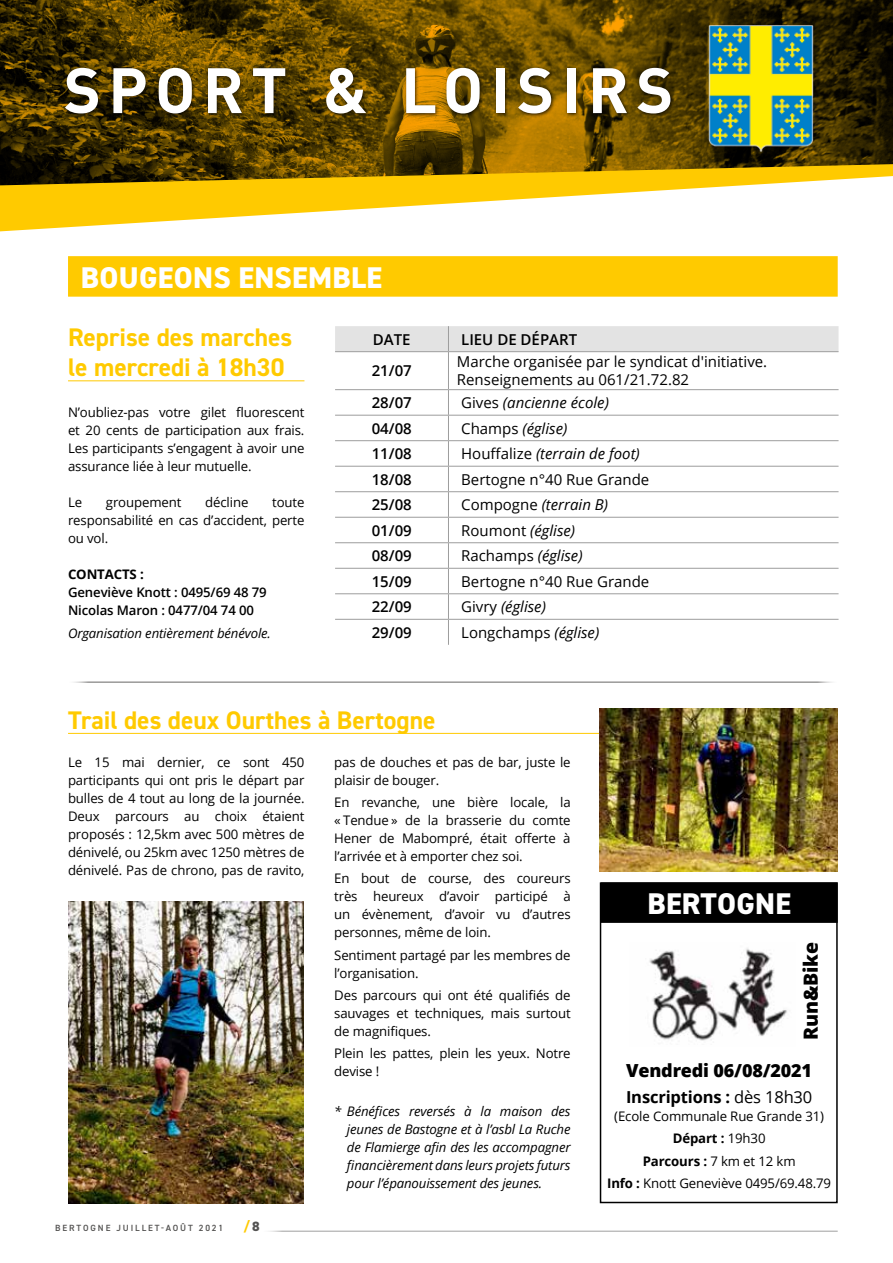
<style>
.page{position:relative;width:893px;height:1263px;background:#fff}
.page>*{position:absolute;margin:0;border:0;box-sizing:border-box;transform-origin:0 0}
.t1{font:700 63px "DIN";letter-spacing:.115em;color:#fff}
.t2{font:800 30px "DIN2014";letter-spacing:.01em;color:#fff}
.t3{font:700 25.5px/30.6px "DIN2014";color:#ffca00}
.t4{font:800 19.5px "Open Sans";letter-spacing:-.01em;color:#000}
.t5{font:800 18px "Open Sans";letter-spacing:-.01em;color:#000}
.t6{font:700 16.5px "Open Sans";letter-spacing:-.01em;color:#000}
.t7{font:15px/18px "Open Sans";color:#000}
.t8{font:italic 15px "Open Sans";color:#000}
.t9{font:600 15px "Open Sans";color:#000}
.t10{font:800 13.5px "DIN2014";color:#ffca00}
.t11{font:13.2px/18px "Open Sans";letter-spacing:-.01em;color:#000;text-align:justify}
.t12{font:italic 13.2px/18px "Open Sans";letter-spacing:-.01em;color:#000;text-align:justify}
.t13{font:600 13.2px/18px "Open Sans";letter-spacing:-.01em;color:#000}
.t14{font:700 13.2px "Open Sans";letter-spacing:-.01em;color:#000}
.t15{font:600 9px "DIN2014";letter-spacing:.21em;color:#545352}
.s1{font-style:normal}
.s2{font-style:italic}
.s3{color:#545352}
.s4{font-weight:400}
.s5{font-weight:700}
</style>
<div class="page">
<div style="left:68px;top:256px;width:770px;height:41px;background:#ffca00"></div>
<hr style="left:261px;top:1231px;width:577px;height:1px;background:#545352">
<img style="left:0;top:0;width:893px;height:164px">
<svg style="left:0;top:164px;width:893px;height:67px"></svg>
<div style="left:63px;top:66px;width:612px;height:52px;background:#000;opacity:.75"></div>
<img style="left:709px;top:14px;width:104px;height:148px">
<div style="left:335px;top:326px;width:503px;height:25px;background:#e3e3e3"></div>
<hr style="left:335px;top:351px;width:113px;height:1px;background:#9d9d9d">
<hr style="left:448px;top:351px;width:390px;height:1px;background:#9d9d9d">
<hr style="left:448px;top:352px;width:1px;height:37px;background:#9d9d9d">
<hr style="left:335px;top:389px;width:113px;height:1px;background:#9d9d9d">
<hr style="left:448px;top:389px;width:390px;height:1px;background:#9d9d9d">
<hr style="left:335px;top:415px;width:113px;height:1px;background:#9d9d9d">
<hr style="left:448px;top:415px;width:390px;height:1px;background:#9d9d9d">
<hr style="left:335px;top:440px;width:113px;height:1px;background:#9d9d9d">
<hr style="left:448px;top:440px;width:390px;height:1px;background:#9d9d9d">
<hr style="left:335px;top:466px;width:113px;height:1px;background:#9d9d9d">
<hr style="left:448px;top:466px;width:390px;height:1px;background:#9d9d9d">
<hr style="left:335px;top:491px;width:113px;height:1px;background:#9d9d9d">
<hr style="left:448px;top:491px;width:390px;height:1px;background:#9d9d9d">
<hr style="left:335px;top:517px;width:113px;height:1px;background:#9d9d9d">
<hr style="left:448px;top:517px;width:390px;height:1px;background:#9d9d9d">
<hr style="left:335px;top:542px;width:113px;height:1px;background:#9d9d9d">
<hr style="left:448px;top:542px;width:390px;height:1px;background:#9d9d9d">
<hr style="left:335px;top:568px;width:113px;height:1px;background:#9d9d9d">
<hr style="left:448px;top:568px;width:390px;height:1px;background:#9d9d9d">
<hr style="left:335px;top:593px;width:113px;height:1px;background:#9d9d9d">
<hr style="left:448px;top:593px;width:390px;height:1px;background:#9d9d9d">
<hr style="left:335px;top:619px;width:113px;height:1px;background:#9d9d9d">
<hr style="left:448px;top:619px;width:390px;height:1px;background:#9d9d9d">
<svg style="left:448px;top:390px;width:1px;height:255px"></svg>
<img style="left:69px;top:902px;width:235px;height:302px">
<hr style="left:68px;top:733px;width:770px;height:1px;background:#ffca00">
<hr style="left:68px;top:380px;width:236px;height:1px;background:#ffca00">
<hr style="left:67px;top:682px;width:771px;height:1px;background:#545352">
<div style="left:601px;top:882px;width:237px;height:41px;background:#000"></div>
<div style="left:600px;top:882px;width:238px;height:321px;border:2px solid #000"></div>
<img style="left:600px;top:709px;width:238px;height:163px">
<img style="left:649px;top:948px;width:138px;height:93px">
<h1 class="t1" style="left:64px;top:49px;width:611px">SPORT &amp; LOISIRS</h1>
<h2 class="t2" style="left:81px;top:258px;width:303px">BOUGEONS ENSEMBLE</h2>
<h3 class="t3" style="left:68px;top:321px;width:226px">Reprise des marches le mercredi à 18h30</h3>
<p class="t11" style="left:68px;top:403px;width:238px">N’oubliez-pas votre gilet fluorescent et 20 cents de participation aux frais.<br>Les participants s’engagent à avoir une assurance liée à leur mutuelle.</p>
<p class="t11" style="left:68px;top:493px;width:16px">Le</p>
<p class="t11" style="left:106px;top:493px;width:77px">groupement</p>
<p class="t11" style="left:205px;top:493px;width:45px">décline</p>
<p class="t11" style="left:68px;top:493px;width:238px;text-indent:204px">toute responsabilité en cas d’accident, perte ou vol.</p>
<p class="t14" style="left:68px;top:565px;width:77px">CONTACTS :</p>
<p class="t13" style="left:68px;top:583px;width:200px">Geneviève Knott : 0495/69 48 79<br>Nicolas Maron : 0477/04 74 00</p>
<p class="t12" style="left:68px;top:623px;width:204px">Organisation entièrement bénévole.</p>
<p class="t9" style="left:373px;top:329px;width:39px">DATE</p>
<p class="t9" style="left:461px;top:329px;width:117px">LIEU DE DÉPART</p>
<p class="t9" style="left:372px;top:361px;width:42px">21/07</p>
<p class="t7" style="left:457px;top:353px;width:312px">Marche organisée par le syndicat d'initiative.<br>Renseignements au 061/21.72.82</p>
<p class="t9" style="left:372px;top:392px;width:42px">28/07</p>
<p class="t8" style="left:461px;top:392px;width:149px"><span class="s1">Gives</span> (ancienne école)</p>
<p class="t9" style="left:372px;top:418px;width:42px">04/08</p>
<p class="t8" style="left:461px;top:418px;width:108px"><span class="s1">Champs</span> (église)</p>
<p class="t9" style="left:372px;top:443px;width:42px">11/08</p>
<p class="t8" style="left:461px;top:443px;width:180px"><span class="s1">Houffalize</span> (terrain de foot)</p>
<p class="t9" style="left:372px;top:469px;width:42px">18/08</p>
<p class="t7" style="left:461px;top:470px;width:190px">Bertogne n°40 Rue Grande</p>
<p class="t9" style="left:372px;top:494px;width:42px">25/08</p>
<p class="t8" style="left:461px;top:494px;width:148px"><span class="s1">Compogne</span> (terrain B)</p>
<p class="t9" style="left:372px;top:520px;width:42px">01/09</p>
<p class="t8" style="left:461px;top:520px;width:115px"><span class="s1">Roumont</span> (église)</p>
<p class="t9" style="left:372px;top:545px;width:42px">08/09</p>
<p class="t7" style="left:461px;top:546px;width:123px">Rachamps <span class="s2">(église)</span></p>
<p class="t9" style="left:372px;top:571px;width:42px">15/09</p>
<p class="t7" style="left:461px;top:572px;width:190px">Bertogne n°40 Rue Grande</p>
<p class="t9" style="left:372px;top:596px;width:42px">22/09</p>
<p class="t8" style="left:461px;top:597px;width:86px"><span class="s1">Givry</span> (église)</p>
<p class="t9" style="left:372px;top:622px;width:42px">29/09</p>
<p class="t7" style="left:461px;top:623px;width:140px">Longchamps <span class="s2">(église)</span></p>
<h3 class="t3" style="left:68px;top:704px;width:369px">Trail des deux Ourthes à Bertogne</h3>
<p class="t11" style="left:68px;top:752px;width:238px">Le 15 mai dernier, ce sont 450 participants qui ont pris le départ par bulles de 4 tout au long de la journée.<br>Deux parcours au choix étaient proposés : 12,5km avec 500 mètres de dénivelé, ou 25km avec 1250 mètres de dénivelé. Pas de chrono, pas de ravito,</p>
<p class="t11" style="left:334px;top:753px;width:238px">pas de douches et pas de bar, juste le plaisir de bouger.</p>
<p class="t11" style="left:334px;top:793px;width:238px">En revanche, une bière locale, la « Tendue » de la brasserie du comte Hener de Mabompré, était offerte à l’arrivée et à emporter chez soi.</p>
<p class="t11" style="left:334px;top:869px;width:238px">En bout de course, des coureurs très heureux d’avoir participé à un évènement, d’avoir vu d’autres personnes, même de loin.</p>
<p class="t11" style="left:334px;top:945px;width:238px">Sentiment partagé par les membres de l’organisation.</p>
<p class="t11" style="left:334px;top:986px;width:238px">Des parcours qui ont été qualifiés de sauvages et techniques, mais surtout de magnifiques.</p>
<p class="t11" style="left:334px;top:1044px;width:238px">Plein les pattes, plein les yeux. Notre devise !</p>
<p class="t12" style="left:347px;top:1102px;width:225px;text-indent:-13px">* Bénéfices reversés à la maison des jeunes de Bastogne et à l’asbl La Ruche de Flamierge afin des les accompagner financièrement dans leurs projets futurs pour l’épanouissement des jeunes.</p>
<p class="t15" style="left:55px;top:1222px;width:169px">BERTOGNE JUILLET-AOÛT 2021</p>
<p class="t10" style="left:243px;top:1217px;width:18px">/<span class="s3">8</span></p>
<h2 class="t2" style="left:647px;top:884px;width:145px">BERTOGNE</h2>
<h3 class="t4" style="left:796px;top:1040px;width:99px;rotate:-90deg">Run&amp;Bike</h3>
<h3 class="t5" style="left:626px;top:1057px;width:187px">Vendredi 06/08/2021</h3>
<p class="t6" style="left:626px;top:1086px;width:188px">Inscriptions : <span class="s4">dès 18h30</span></p>
<p class="t11" style="left:607px;top:1105px;width:225px;line-height:22.2px;text-align:center">(Ecole Communale Rue Grande 31)<br><span class="s5">Départ :</span> 19h30<br><span class="s5">Parcours :</span> 7 km et 12 km<br><span class="s5">Info :</span> Knott Geneviève 0495/69.48.79</p>
</div>
